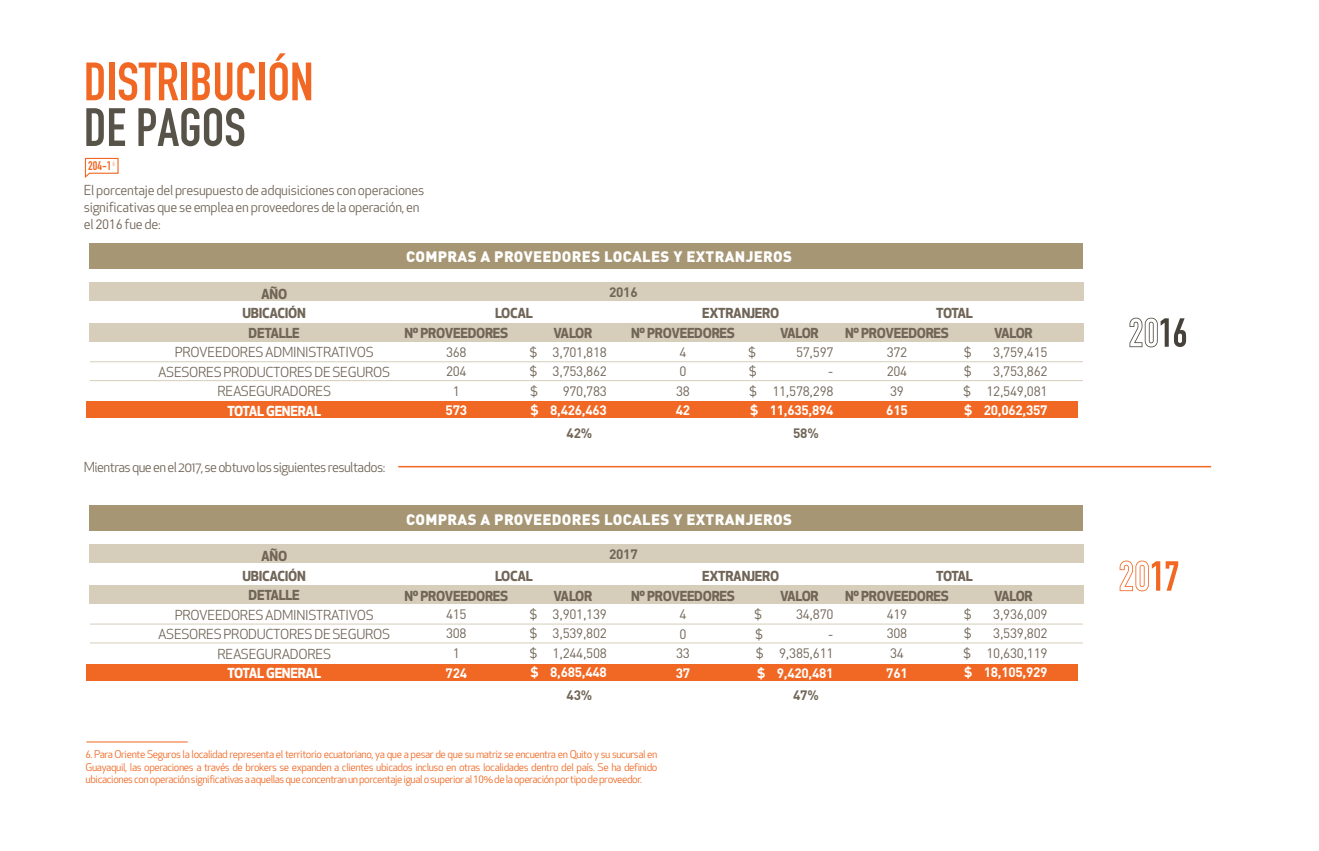
<style>
.page{position:relative;width:1319px;height:851px;background:#fff}
.page>*{position:absolute;margin:0;border:0;box-sizing:border-box;transform-origin:0 0}
.t1{font:700 52.95px "DIN Condensed";color:#f16824}
.t2{font:700 52.95px "DIN Condensed";color:#585348}
.t3{font:900 15px "DIN Pro";letter-spacing:.02em;color:#fff}
.t4{font:13.5px/19.5px "Apex New";letter-spacing:-.02em;color:#716557;text-align:center}
.t5{font:13.5px/19.5px "DIN Pro";letter-spacing:-.02em;color:#716557;text-align:justify}
.t6{font:700 13.5px/20px "Apex New";letter-spacing:-.02em;color:#716557}
.t7{font:700 13.5px "DIN Pro";letter-spacing:-.02em;color:#fff}
.t8{font:13.5px "Apex New";letter-spacing:-.04em;color:#716557}
.t9{font:700 13.5px "Apex New";letter-spacing:-.02em;color:#fff}
.t10{font:700 13.5px "DIN Pro";letter-spacing:-.02em;color:#716557}
.t11{font:700 12.3px "DIN Condensed";color:#f16824}
.t12{font:10.5px/12px "Apex New";letter-spacing:-.04em;color:#f06824;text-align:justify}
.s1{font-family:"DIN Pro"}
</style>
<div class="page">
<svg style="left:1129px;top:317px;width:56px;height:30px"></svg>
<svg style="left:84px;top:157px;width:35px;height:21px"></svg>
<hr style="left:86px;top:741px;width:102px;height:1px;background:#f06824">
<svg style="left:1119px;top:560px;width:40px;height:31px"></svg>
<svg style="left:1165px;top:561px;width:12px;height:29px"></svg>
<hr style="left:398px;top:466px;width:812px;height:1px;background:#f16824">
<div style="left:86px;top:402px;width:991px;height:16px;background:#f16824"></div>
<div style="left:89px;top:282px;width:994px;height:19px;background:#d6cebb"></div>
<div style="left:89px;top:322px;width:994px;height:19px;background:#d6cebb"></div>
<div style="left:89px;top:243px;width:994px;height:25px;background:#a79673"></div>
<hr style="left:90px;top:361px;width:992px;height:1px;background:#d6cebb">
<hr style="left:90px;top:380px;width:992px;height:1px;background:#d6cebb">
<div style="left:86px;top:664px;width:991px;height:16px;background:#f16824"></div>
<div style="left:89px;top:544px;width:994px;height:19px;background:#d6cebb"></div>
<div style="left:89px;top:585px;width:994px;height:19px;background:#d6cebb"></div>
<div style="left:89px;top:505px;width:994px;height:25px;background:#a79673"></div>
<hr style="left:90px;top:623px;width:992px;height:1px;background:#d6cebb">
<hr style="left:90px;top:642px;width:992px;height:1px;background:#d6cebb">
<h1 class="t1" style="left:84px;top:46px;width:231px">DISTRIBUCIÓN</h1>
<h1 class="t2" style="left:84px;top:92px;width:163px">DE PAGOS</h1>
<p class="t4" style="left:84px;top:182px;width:342px;line-height:16.5px;text-align:left">El porcentaje del presupuesto de adquisiciones con operaciones significativas que se emplea en proveedores de la operación, en el <span class="s1">2016</span> fue de:</p>
<p class="t11" style="left:88px;top:158px;width:28px">204-1<sup>6</sup></p>
<p class="t6" style="left:242px;top:283px;width:65px;line-height:19.5px;text-align:center">AÑO<br>UBICACIÓN<br>DETALLE</p>
<p class="t4" style="left:158px;top:342px;width:233px">PROVEEDORES ADMINISTRATIVOS<br>ASESORES PRODUCTORES DE SEGUROS<br>REASEGURADORES</p>
<p class="t9" style="left:227px;top:401px;width:95px">TOTAL GENERAL</p>
<p class="t8" style="left:84px;top:458px;width:303px">Mientras que en el 2017, se obtuvo los siguientes resultados:</p>
<h2 class="t3" style="left:406px;top:244px;width:387px">COMPRAS A PROVEEDORES LOCALES Y EXTRANJEROS</h2>
<p class="t10" style="left:609px;top:280px;width:30px">2016</p>
<p class="t6" style="left:404px;top:303px;width:130px;text-indent:91px">LOCAL<br>Nº PROVEEDORES</p>
<p class="t5" style="left:446px;top:340px;width:22px;text-align:center">368<br>204<br>1</p>
<p class="t7" style="left:445px;top:399px;width:23px">573</p>
<p class="t6" style="left:553px;top:323px;width:40px">VALOR</p>
<p class="t5" style="left:529px;top:340px;width:79px">$ 3,701,818 $ 3,753,862 $</p>
<p class="t5" style="left:562px;top:379px;width:46px">970,783</p>
<p class="t7" style="left:530px;top:399px;width:78px">$ 8,426,463</p>
<p class="t6" style="left:631px;top:303px;width:150px;text-indent:71px">EXTRANJERO<br>Nº PROVEEDORES</p>
<p class="t5" style="left:676px;top:340px;width:15px;text-align:left">4<br>0<br>38</p>
<p class="t7" style="left:675px;top:399px;width:16px">42</p>
<p class="t6" style="left:780px;top:323px;width:40px">VALOR</p>
<p class="t5" style="left:748px;top:340px;width:10px">$</p>
<p class="t5" style="left:796px;top:340px;width:39px">57,597</p>
<p class="t5" style="left:748px;top:360px;width:10px">$</p>
<p class="t5" style="left:749px;top:360px;width:86px;text-align:right">-<br>$ 11,578,298</p>
<p class="t7" style="left:750px;top:399px;width:85px">$ 11,635,894</p>
<p class="t10" style="left:566px;top:422px;width:27px">42%</p>
<p class="t10" style="left:793px;top:422px;width:27px">58%</p>
<p class="t6" style="left:844px;top:303px;width:129px;text-indent:91px">TOTAL<br>Nº PROVEEDORES</p>
<p class="t5" style="left:886px;top:340px;width:22px">372<br>204<br>39</p>
<p class="t7" style="left:886px;top:399px;width:23px">615</p>
<p class="t6" style="left:993px;top:323px;width:40px">VALOR</p>
<p class="t5" style="left:963px;top:340px;width:10px">$</p>
<p class="t5" style="left:993px;top:340px;width:56px">3,759,415</p>
<p class="t5" style="left:963px;top:360px;width:10px">$</p>
<p class="t5" style="left:963px;top:360px;width:86px;text-align:right">3,753,862<br>$ 12,549,081</p>
<p class="t7" style="left:964px;top:399px;width:85px">$ 20,062,357</p>
<p class="t6" style="left:242px;top:545px;width:65px;line-height:19.5px;text-align:center">AÑO<br>UBICACIÓN<br>DETALLE</p>
<p class="t4" style="left:158px;top:605px;width:233px">PROVEEDORES ADMINISTRATIVOS<br>ASESORES PRODUCTORES DE SEGUROS<br>REASEGURADORES</p>
<p class="t9" style="left:227px;top:663px;width:95px">TOTAL GENERAL</p>
<h2 class="t3" style="left:406px;top:506px;width:387px">COMPRAS A PROVEEDORES LOCALES Y EXTRANJEROS</h2>
<p class="t10" style="left:609px;top:542px;width:30px">2017</p>
<p class="t6" style="left:404px;top:565px;width:130px;text-indent:91px">LOCAL<br>Nº PROVEEDORES</p>
<p class="t5" style="left:446px;top:603px;width:22px;text-align:center">415<br>308<br>1</p>
<p class="t7" style="left:445px;top:661px;width:23px">724</p>
<p class="t6" style="left:553px;top:585px;width:40px">VALOR</p>
<p class="t5" style="left:529px;top:603px;width:79px">$ 3,901,139 $ 3,539,802 $ 1,244,508</p>
<p class="t7" style="left:530px;top:661px;width:78px">$ 8,685,448</p>
<p class="t10" style="left:566px;top:684px;width:27px">43%</p>
<p class="t6" style="left:631px;top:565px;width:150px;text-indent:71px">EXTRANJERO<br>Nº PROVEEDORES</p>
<p class="t5" style="left:676px;top:603px;width:15px;text-align:left">4<br>0<br>33</p>
<p class="t7" style="left:675px;top:661px;width:16px">37</p>
<p class="t6" style="left:780px;top:585px;width:40px">VALOR</p>
<p class="t5" style="left:754px;top:603px;width:10px">$</p>
<p class="t5" style="left:796px;top:603px;width:39px">34,870</p>
<p class="t5" style="left:755px;top:622px;width:80px">$<br>$ 9,385,611</p>
<p class="t7" style="left:757px;top:661px;width:78px">$ 9,420,481</p>
<p class="t10" style="left:793px;top:684px;width:27px">47%</p>
<p class="t6" style="left:844px;top:565px;width:129px;text-indent:91px">TOTAL<br>Nº PROVEEDORES</p>
<p class="t5" style="left:886px;top:603px;width:22px">419<br>308<br>34</p>
<p class="t7" style="left:886px;top:661px;width:23px">761</p>
<p class="t6" style="left:993px;top:585px;width:40px">VALOR</p>
<p class="t5" style="left:963px;top:603px;width:10px">$</p>
<p class="t5" style="left:993px;top:603px;width:56px">3,936,009</p>
<p class="t5" style="left:963px;top:622px;width:10px">$</p>
<p class="t5" style="left:963px;top:622px;width:86px;text-align:right">3,539,802<br>$ 10,630,119</p>
<p class="t7" style="left:964px;top:661px;width:85px">$ 18,105,929</p>
<p class="t12" style="left:86px;top:748px;width:573px"><span class="s1">6</span>. Para Oriente Seguros la localidad representa el territorio ecuatoriano, ya que a pesar de que su matriz se encuentra en Quito y su sucursal en Guayaquil, las operaciones a través de brokers se expanden a clientes ubicados incluso en otras localidades dentro del país. Se ha definido ubicaciones con operación significativas a aquellas que concentran un porcentaje igual o superior al <span class="s1">10</span>% de la operación por tipo de proveedor.</p>
</div>
